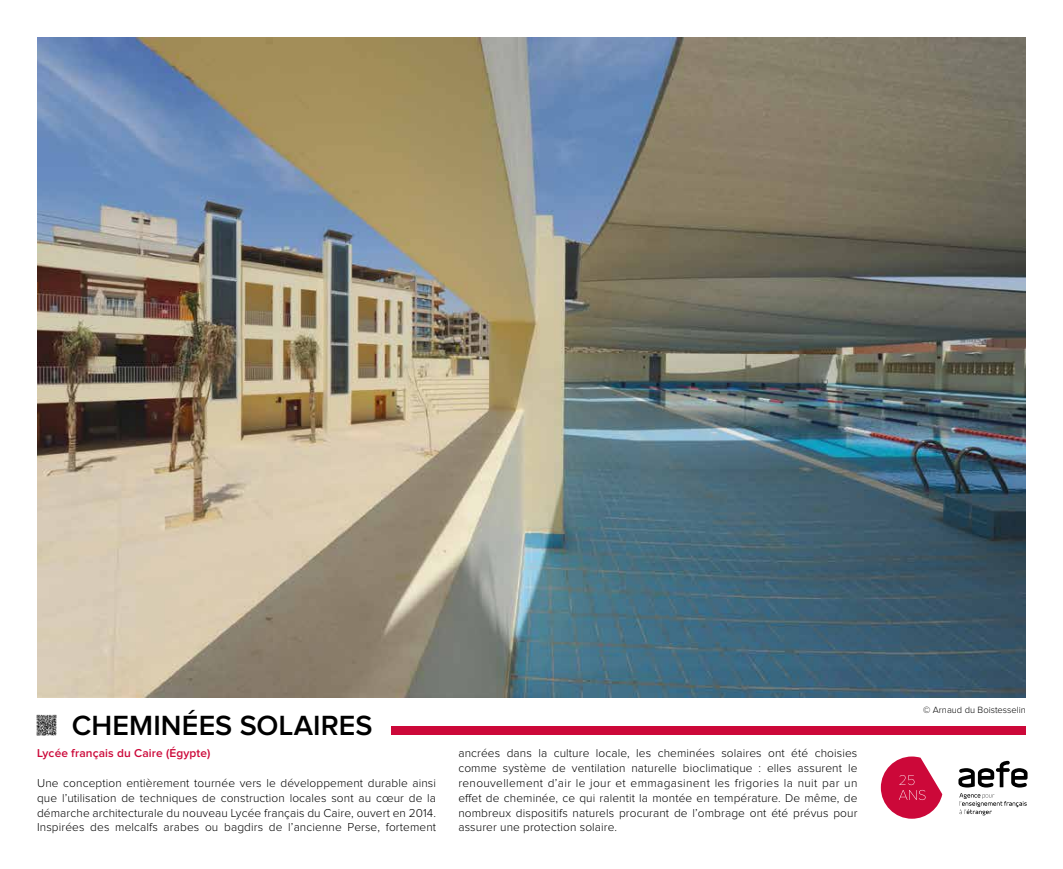
<style>
.page{position:relative;width:1063px;height:869px;background:#fff}
.page>*{position:absolute;margin:0;border:0;box-sizing:border-box;transform-origin:0 0}
.t1{font:600 28.75px "Proxima Nova";letter-spacing:.005em;color:#000}
.t2{font:300 11.88px/14.9px "Proxima Nova";letter-spacing:.01em;color:#000;text-align:justify}
.t3{font:600 11.88px "Proxima Nova";letter-spacing:.01em;color:#cc0839}
.t4{font:300 9.38px "Proxima Nova";color:#000}
</style>
<div class="page">
<img style="left:37px;top:37px;width:989px;height:660px">
<div style="left:391px;top:725px;width:635px;height:9px;background:#cc0839"></div>
<svg style="left:881px;top:756px;width:61px;height:62px"></svg>
<svg style="left:958px;top:760px;width:70px;height:55px"></svg>
<img style="left:36px;top:714px;width:21px;height:21px">
<h1 class="t1" style="left:72px;top:708px;width:302px">CHEMINÉES SOLAIRES</h1>
<p class="t3" style="left:37px;top:746px;width:175px">Lycée français du Caire (Égypte)</p>
<p class="t2" style="left:37px;top:775px;width:401px">Une conception entièrement tournée vers le développement durable ainsi que l’utilisation de techniques de construction locales sont au cœur de la démarche architecturale du nouveau Lycée français du Caire, ouvert en 2014.<br>Inspirées des melcalfs arabes ou bagdirs de l’ancienne Perse, fortement</p>
<p class="t2" style="left:458px;top:745px;width:401px">ancrées dans la culture locale, les cheminées solaires ont été choisies comme système de ventilation naturelle bioclimatique : elles assurent le renouvellement d’air le jour et emmagasinent les frigories la nuit par un effet de cheminée, ce qui ralentit la montée en température. De même, de nombreux dispositifs naturels procurant de l’ombrage ont été prévus pour assurer une protection solaire.</p>
<p class="t4" style="left:923px;top:704px;width:104px">© Arnaud du Boistesselin</p>
</div>
